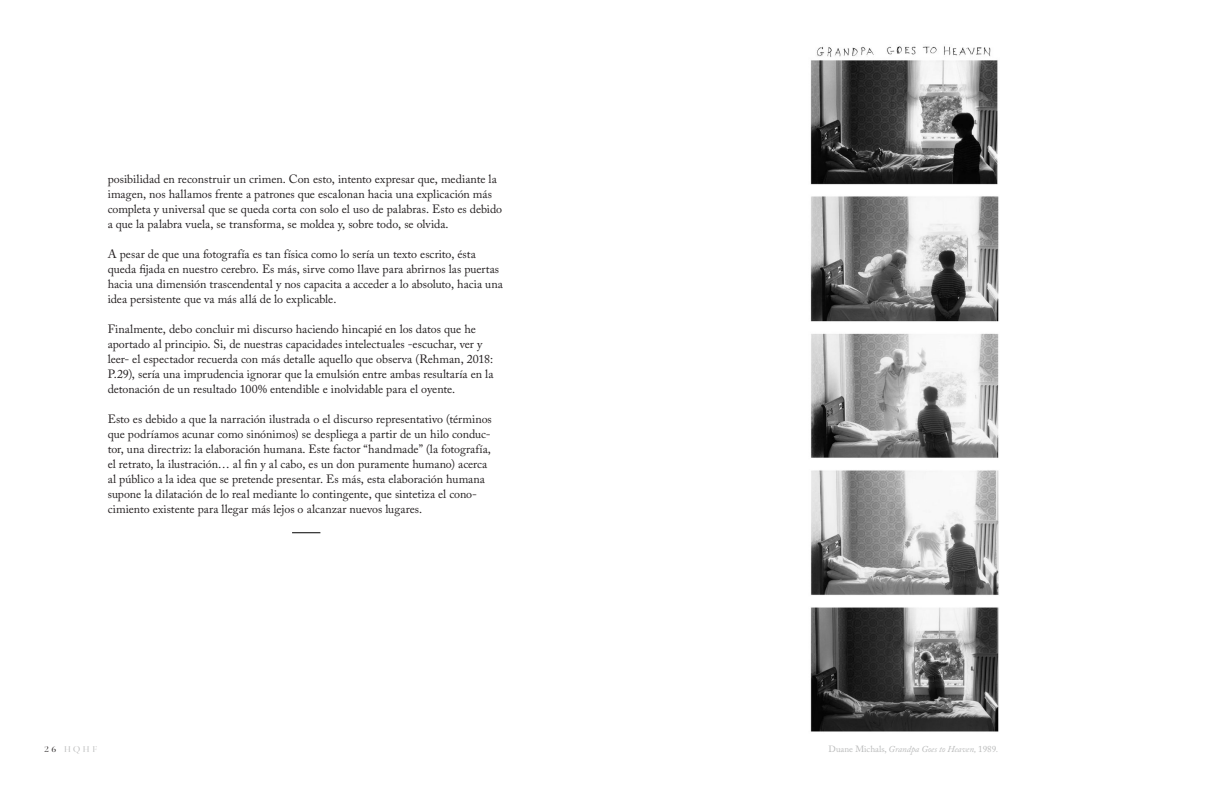
<style>
.page{position:relative;width:1208px;height:797px;background:#fff}
.page>*{position:absolute;margin:0;border:0;box-sizing:border-box;transform-origin:0 0}
.t1{font:12px/15px "Adobe Caslon Pro";letter-spacing:-.005em;color:#231f20}
.t2{font:italic 9px "Adobe Caslon Pro";color:#b9baba}
.t3{font:9px "Medio";letter-spacing:.28em;color:#b9baba}
.s1{color:#231f20}
.s2{font-style:normal}
</style>
<div class="page">
<svg style="left:292px;top:532px;width:28px;height:1px"></svg>
<img style="left:810px;top:46px;width:189px;height:686px">
<p class="t1" style="left:108px;top:171px;width:396px">posibilidad en reconstruir un crimen. Con esto, intento expresar que, mediante la imagen, nos hallamos frente a patrones que escalonan hacia una explicación más completa y universal que se queda corta con solo el uso de palabras. Esto es debido a que la palabra vuela, se transforma, se moldea y, sobre todo, se olvida.</p>
<p class="t1" style="left:108px;top:246px;width:396px">A pesar de que una fotografía es tan física como lo sería un texto escrito, ésta queda fijada en nuestro cerebro. Es más, sirve como llave para abrirnos las puertas hacia una dimensión trascendental y nos capacita a acceder a lo absoluto, hacia una idea persistente que va más allá de lo explicable.</p>
<p class="t1" style="left:108px;top:321px;width:387px">Finalmente, debo concluir mi discurso haciendo hincapié en los datos que he aportado al principio. Si, de nuestras capacidades intelectuales -escuchar, ver y leer- el espectador recuerda con más detalle aquello que observa (Rehman, 2018:<br>P.29), sería una imprudencia ignorar que la emulsión entre ambas resultaría en la detonación de un resultado 100% entendible e inolvidable para el oyente.</p>
<p class="t1" style="left:108px;top:411px;width:385px">Esto es debido a que la narración ilustrada o el discurso representativo (términos que podríamos acunar como sinónimos) se despliega a partir de un hilo conduc&shy;tor, una directriz: la elaboración humana. Este factor “handmade” (la fotografía, el retrato, la ilustración… al fin y al cabo, es un don puramente humano) acerca al público a la idea que se pretende presentar. Es más, esta elaboración humana supone la dilatación de lo real mediante lo contingente, que sintetiza el cono&shy;cimiento existente para llegar más lejos o alcanzar nuevos lugares.</p>
<p class="t3" style="left:45px;top:745px;width:54px"><span class="s1">26</span> HQHF</p>
<p class="t2" style="left:828px;top:744px;width:171px"><span class="s2">Duane Michals,</span> Grandpa Goes to Heaven, <span class="s2">1989</span>.</p>
</div>
